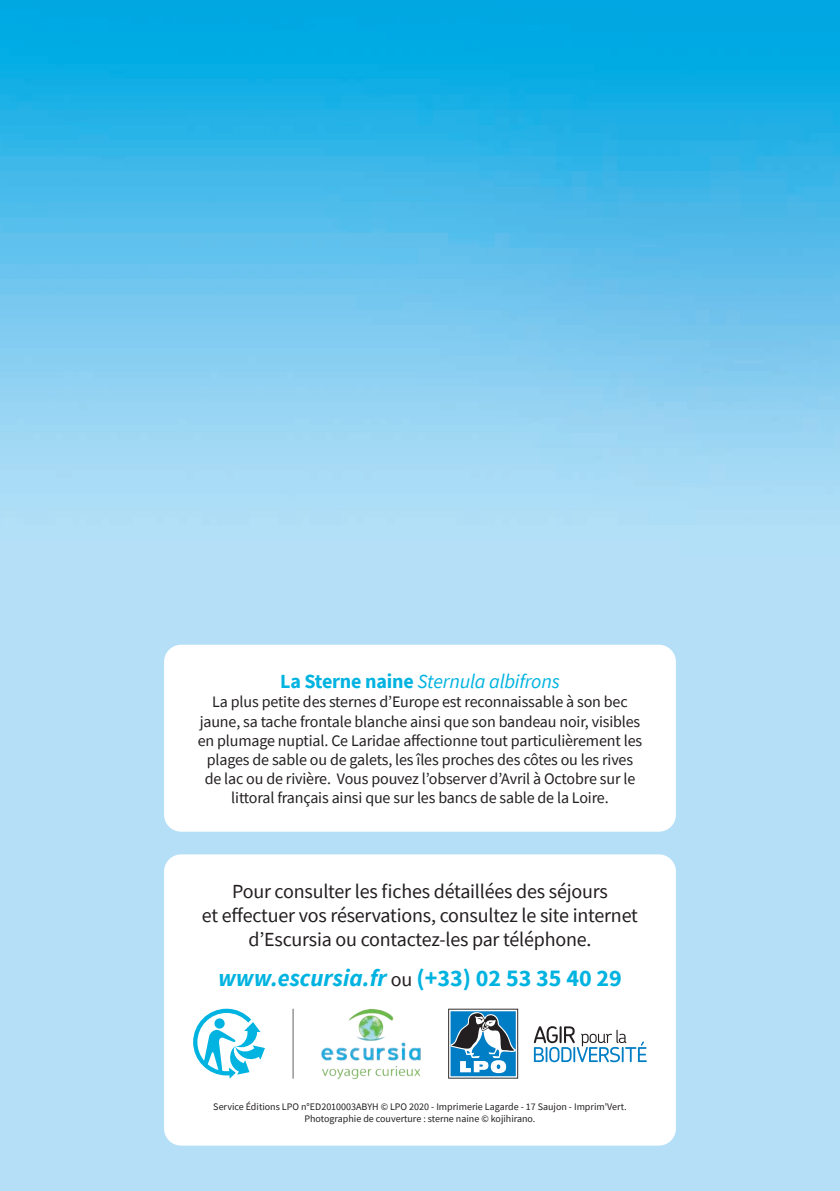
<style>
.page{position:relative;width:840px;height:1191px;background:#fff}
.page>*{position:absolute;margin:0;border:0;box-sizing:border-box;transform-origin:0 0}
.t1{font:italic 700 24px "Source Sans Pro";color:#00b3e0}
.t2{font:20px/24px "Source Sans Pro";letter-spacing:-.01em;color:#231f20;text-align:center}
.t3{font:italic 20px "Source Sans Pro";letter-spacing:-.01em;color:#00b3e0}
.t4{font:16px/19.2px "Source Sans Pro";letter-spacing:-.01em;color:#231f20;text-align:center}
.t5{font:10px/12px "Source Sans Pro";color:#231f20;text-align:center}
.s1{font-weight:700;font-style:normal}
.s2{font-weight:400;font-style:normal;font-size:20px;color:#231f20}
.s3{font-style:normal}
</style>
<div class="page">
<img style="left:0;top:0;width:839px;height:1191px">
<div style="left:164px;top:854px;width:511px;height:291px;background:#fff;border-radius:17px"></div>
<svg style="left:533px;top:1026px;width:113px;height:36px"></svg>
<svg style="left:448px;top:1008px;width:70px;height:70px"></svg>
<img style="left:321px;top:1008px;width:100px;height:72px">
<svg style="left:193px;top:1008px;width:72px;height:70px"></svg>
<hr style="left:292px;top:1008px;width:1px;height:70px;background:#636366">
<div style="left:164px;top:645px;width:511px;height:186px;background:#fff;border-radius:17px"></div>
<p class="t3" style="left:280px;top:668px;width:281px"><span class="s1">La Sterne naine</span> Sternula albifrons</p>
<p class="t4" style="left:198px;top:692px;width:445px">La plus petite des sternes d’Europe est reconnaissable à son bec jaune, sa tache frontale blanche ainsi que son bandeau noir, visibles en plumage nuptial. Ce Laridae affectionne tout particulièrement les plages de sable ou de galets, les îles proches des côtes ou les rives de lac ou de rivière. Vous pouvez l’observer d’Avril à Octobre sur le littoral français ainsi que sur les bancs de sable de la Loire.</p>
<p class="t2" style="left:202px;top:879px;width:437px">Pour consulter les fiches détaillées des séjours<br>et effectuer vos réservations, consultez le site internet d’Escursia ou contactez-les par téléphone.</p>
<h1 class="t1" style="left:218px;top:961px;width:405px">www.escursia.fr <span class="s2">ou</span> <span class="s3">(+33) 02 53 35 40 29</span></h1>
<p class="t5" style="left:213px;top:1100px;width:414px">Service Éditions LPO n°ED2010003ABYH © LPO 2020 - Imprimerie Lagarde - 17 Saujon - Imprim'Vert.<br>Photographie de couverture : sterne naine © kojihirano.</p>
</div>
